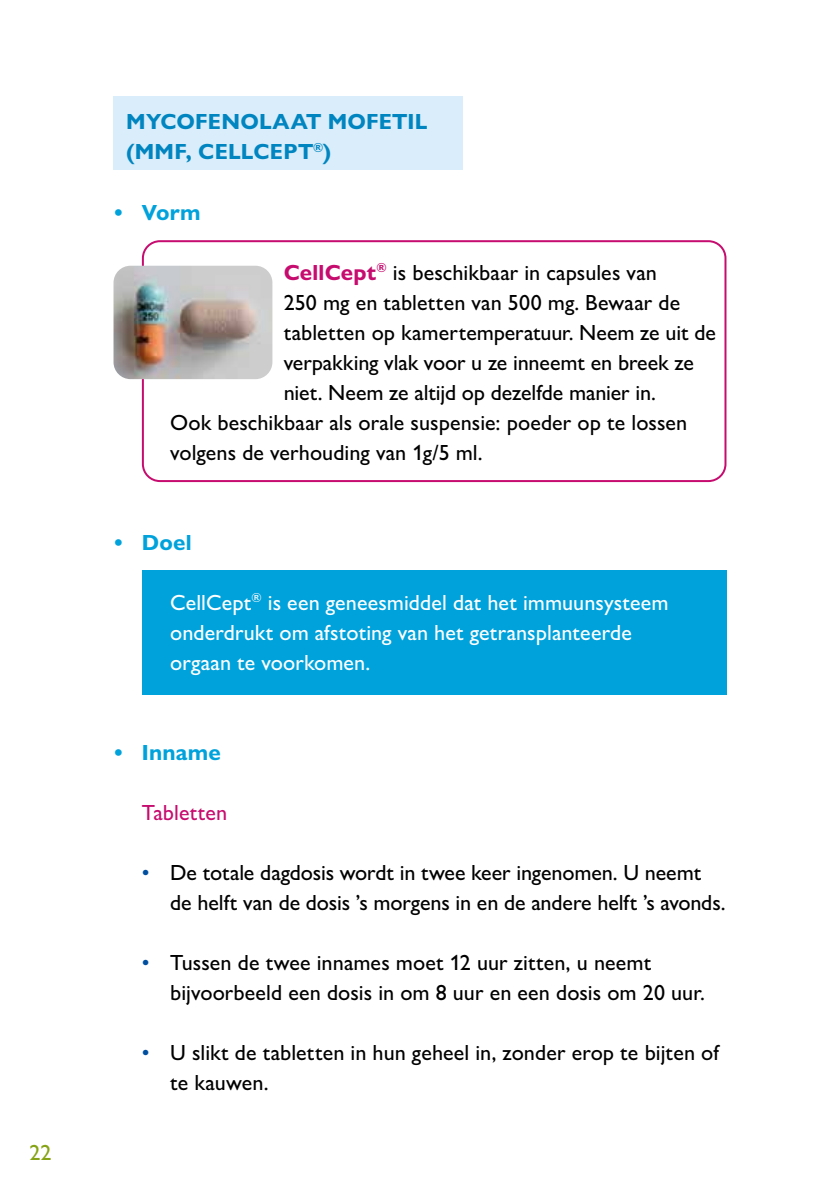
<style>
.page{position:relative;width:840px;height:1191px;background:#fff}
.page>*{position:absolute;margin:0;border:0;box-sizing:border-box;transform-origin:0 0}
.t1{font:500 22px/30px "Gill Sans Nova";color:#000}
.t2{font:500 22px/30px "Gill Sans Nova";letter-spacing:.005em;color:#fff}
.t3{font:700 22px/30px "Gill Sans Nova";letter-spacing:.01em;color:#0085c0}
.t4{font:700 22px "Gill Sans Nova";letter-spacing:.01em;color:#00a2dc}
.t5{font:500 22px "Gill Sans Nova";letter-spacing:.005em;color:#c70c6f}
.t6{font:500 22px "Gill Sans Nova";color:#86a315}
.s1{font-weight:700;color:#c70c6f}
.s2{color:#004f9f}
</style>
<div class="page">
<div style="left:113px;top:96px;width:349px;height:74px;background:#d9edfa"></div>
<div style="left:142px;top:570px;width:584px;height:124px;background:#00a2dc"></div>
<div style="left:142px;top:240px;width:584px;height:242px;border:2px solid #c70c6f;border-radius:17px"></div>
<img style="left:113px;top:266px;width:159px;height:113px">
<p class="t6" style="left:29px;top:1138px;width:23px">22</p>
<p class="t3" style="left:126px;top:107px;width:303px">MYCOFENOLAAT MOFETIL (MMF, CELLCEPT<sup>®</sup>)</p>
<p class="t4" style="left:113px;top:198px;width:88px">• Vorm</p>
<p class="t1" style="left:283px;top:257px;width:374px"><span class="s1">CellCept</span><sup>®</sup> is beschikbaar in capsules van</p>
<p class="t1" style="left:283px;top:287px;width:398px">250 mg en tabletten van 500 mg. Bewaar de</p>
<p class="t1" style="left:283px;top:317px;width:433px">tabletten op kamertemperatuur. Neem ze uit de</p>
<p class="t1" style="left:283px;top:347px;width:411px">verpakking vlak voor u ze inneemt en breek ze</p>
<p class="t1" style="left:283px;top:377px;width:373px">niet. Neem ze altijd op dezelfde manier in.</p>
<p class="t1" style="left:170px;top:407px;width:518px">Ook beschikbaar als orale suspensie: poeder op te lossen</p>
<p class="t1" style="left:170px;top:437px;width:314px">volgens de verhouding van 1g/5 ml.</p>
<p class="t4" style="left:113px;top:528px;width:80px">• Doel</p>
<p class="t2" style="left:170px;top:587px;width:499px">CellCept<sup>®</sup> is een geneesmiddel dat het immuunsysteem onderdrukt om afstoting van het getransplanteerde orgaan te voorkomen.</p>
<p class="t4" style="left:113px;top:738px;width:109px">• Inname</p>
<p class="t5" style="left:142px;top:799px;width:87px">Tabletten</p>
<p class="t1" style="left:170px;top:857px;width:556px;text-indent:-28px"><span class="s2">•</span> De totale dagdosis wordt in twee keer ingenomen. U neemt de helft van de dosis ’s morgens in en de andere helft ’s avonds.</p>
<p class="t1" style="left:170px;top:947px;width:536px;text-indent:-28px"><span class="s2">•</span> Tussen de twee innames moet 12 uur zitten, u neemt bijvoorbeeld een dosis in om 8 uur en een dosis om 20 uur.</p>
<p class="t1" style="left:170px;top:1037px;width:550px;text-indent:-28px"><span class="s2">•</span> U slikt de tabletten in hun geheel in, zonder erop te bijten of te kauwen.</p>
</div>
